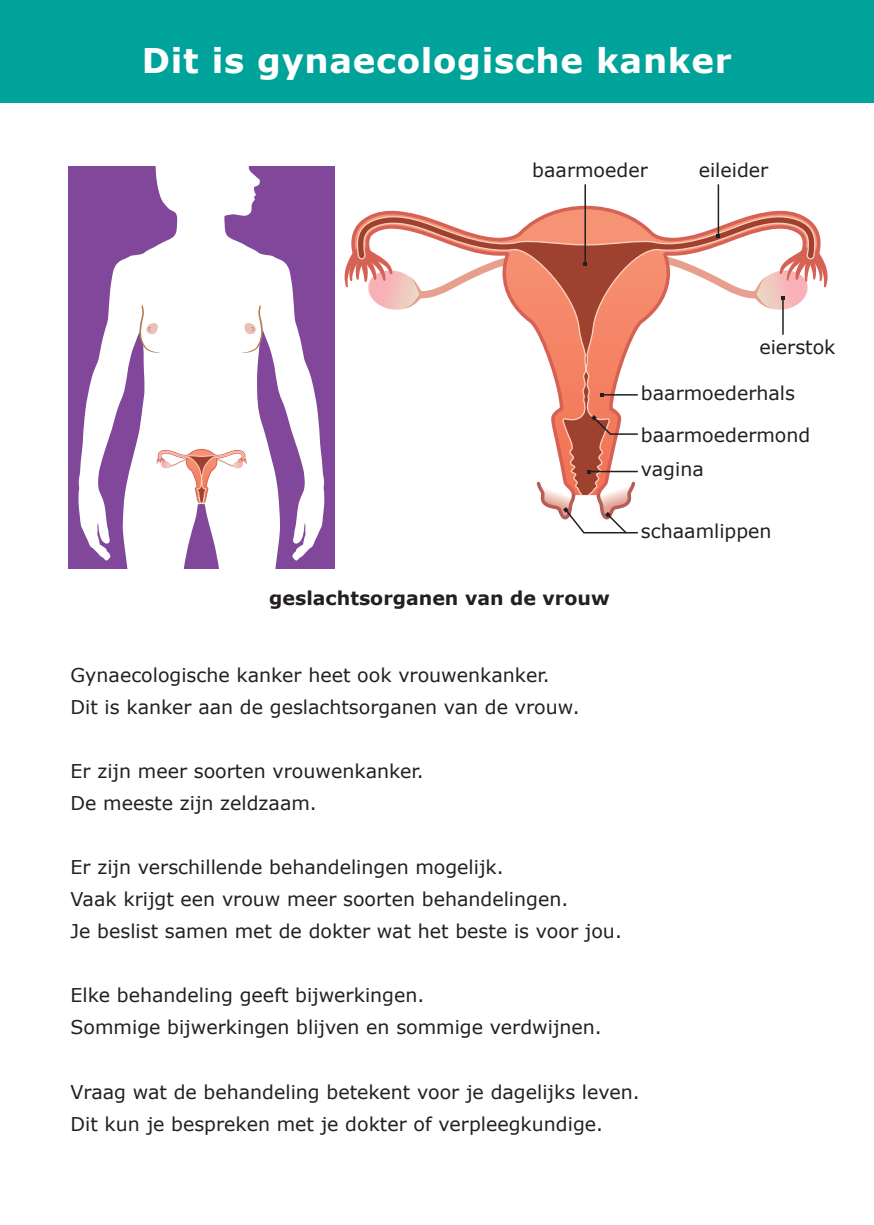
<style>
.page{position:relative;width:874px;height:1225px;background:#fff}
.page>*{position:absolute;margin:0;border:0;box-sizing:border-box;transform-origin:0 0}
.t1{font:700 34px "Verdana";letter-spacing:.02em;color:#fff}
.t2{font:19px/32px "Verdana";color:#231f20}
.t3{font:700 19px "Verdana";color:#231f20}
</style>
<div class="page">
<div style="left:0;top:0;width:873px;height:103px;background:#00a399"></div>
<div style="left:69px;top:166px;width:266px;height:403px;background:#80479b"></div>
<svg style="left:78px;top:166px;width:246px;height:403px;fill:#fff"></svg>
<svg style="left:156px;top:449px;width:90px;height:55px;background:#f6dcd7"></svg>
<svg style="left:242px;top:305px;width:21px;height:48px"></svg>
<svg style="left:139px;top:305px;width:21px;height:48px"></svg>
<svg style="left:347px;top:204px;width:474px;height:84px"></svg>
<svg style="left:354px;top:213px;width:463px;height:266px"></svg>
<svg style="left:591px;top:415px;width:48px;height:20px"></svg>
<hr style="left:601px;top:394px;width:36px;height:1px;background:#231f20">
<svg style="left:599px;top:393px;width:4px;height:4px"></svg>
<hr style="left:588px;top:471px;width:49px;height:1px;background:#231f20">
<svg style="left:587px;top:469px;width:4px;height:4px"></svg>
<hr style="left:584px;top:184px;width:1px;height:80px;background:#231f20">
<svg style="left:583px;top:262px;width:4px;height:4px"></svg>
<hr style="left:781px;top:298px;width:2px;height:37px;background:#231f20">
<svg style="left:655px;top:247px;width:172px;height:65px"></svg>
<hr style="left:717px;top:184px;width:1px;height:52px;background:#231f20">
<svg style="left:536px;top:479px;width:102px;height:55px"></svg>
<h1 class="t1" style="left:142px;top:39px;width:591px">Dit is gynaecologische kanker</h1>
<p class="t2" style="left:532px;top:154px;width:117px">baarmoeder</p>
<p class="t2" style="left:698px;top:154px;width:71px">eileider</p>
<p class="t2" style="left:759px;top:331px;width:78px">eierstok</p>
<p class="t2" style="left:640px;top:377px;width:155px">baarmoederhals</p>
<p class="t2" style="left:640px;top:418px;width:171px;line-height:34.4px">baarmoedermond vagina</p>
<p class="t3" style="left:269px;top:586px;width:342px">geslachtsorganen van de vrouw</p>
<p class="t2" style="left:640px;top:516px;width:132px">schaamlippen</p>
<p class="t2" style="left:71px;top:660px;width:510px">Gynaecologische kanker heet ook vrouwenkanker.<br>Dit is kanker aan de geslachtsorganen van de vrouw.</p>
<p class="t2" style="left:71px;top:756px;width:354px">Er zijn meer soorten vrouwenkanker.<br>De meeste zijn zeldzaam.</p>
<p class="t2" style="left:71px;top:852px;width:552px">Er zijn verschillende behandelingen mogelijk.<br>Vaak krijgt een vrouw meer soorten behandelingen.<br>Je beslist samen met de dokter wat het beste is voor jou.</p>
<p class="t2" style="left:71px;top:980px;width:532px">Elke behandeling geeft bijwerkingen.<br>Sommige bijwerkingen blijven en sommige verdwijnen.</p>
<p class="t2" style="left:71px;top:1075px;width:570px">Vraag wat de behandeling betekent voor je dagelijks leven.<br>Dit kun je bespreken met je dokter of verpleegkundige.</p>
</div>
